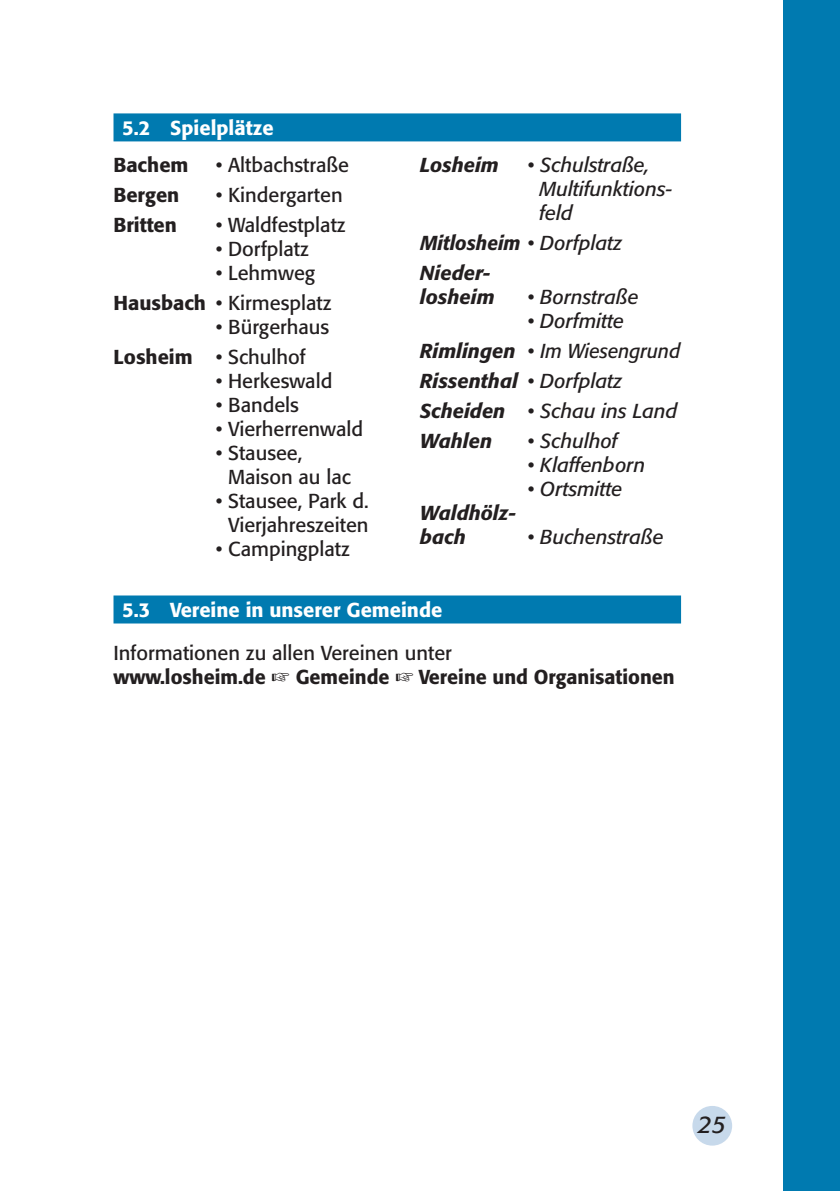
<style>
.page{position:relative;width:840px;height:1191px;background:#fff}
.page>*{position:absolute;margin:0;border:0;box-sizing:border-box;transform-origin:0 0}
.t1{font:italic 24px "Formata";color:#231f20}
.t2{font:20px/30px "Formata";color:#231f20}
.t3{font:italic 20px/30px "Formata";color:#231f20}
.t4{font:500 20px "Formata";color:#231f20}
.t5{font:500 20px "Formata";color:#fff}
.t6{font:italic 500 20px/24px "Formata";color:#231f20}
.t7{font:italic 500 20px/30px "Formata";color:#231f20;scale:.95 1}
.s1{font-weight:500}
.s2{font-weight:400}
</style>
<div class="page">
<div style="left:692px;top:1106px;width:39px;height:39px;background:#c7d9eb;border-radius:50%"></div>
<div style="left:782px;top:0;width:57px;height:1191px;background:#007ab0"></div>
<div style="left:113px;top:113px;width:567px;height:28px;background:#007ab0"></div>
<div style="left:113px;top:595px;width:567px;height:28px;background:#007ab0"></div>
<p class="t5" style="left:122px;top:119px;width:153px">5.2 Spielplätze</p>
<p class="t4" style="left:113px;top:156px;width:76px">Bachem</p>
<p class="t2" style="left:215px;top:152px;width:135px">• Altbachstraße</p>
<p class="t4" style="left:113px;top:186px;width:67px">Bergen</p>
<p class="t2" style="left:215px;top:182px;width:128px">• Kindergarten</p>
<p class="t4" style="left:113px;top:216px;width:65px">Britten</p>
<p class="t2" style="left:215px;top:212px;width:131px">• Waldfestplatz</p>
<p class="t2" style="left:215px;top:236px;width:95px">• Dorfplatz</p>
<p class="t2" style="left:113px;top:260px;width:219px;text-indent:102px">• Lehmweg<br><span class="s1">Hausbach</span> • Kirmesplatz</p>
<p class="t2" style="left:113px;top:314px;width:217px;text-indent:102px">• Bürgerhaus<br><span class="s1">Losheim</span> • Schulhof</p>
<p class="t2" style="left:215px;top:368px;width:118px">• Herkeswald</p>
<p class="t2" style="left:215px;top:392px;width:85px">• Bandels</p>
<p class="t2" style="left:215px;top:416px;width:149px">• Vierherrenwald</p>
<p class="t2" style="left:228px;top:443px;width:124px;line-height:24px;text-indent:-12px">• Stausee,<br>Maison au lac</p>
<p class="t2" style="left:215px;top:491px;width:154px;line-height:24px;text-align:right">• Stausee, Park d.<br>Vierjahreszeiten</p>
<p class="t2" style="left:215px;top:536px;width:135px">• Campingplatz</p>
<p class="t6" style="left:420px;top:155px;width:80px">Losheim</p>
<p class="t3" style="left:539px;top:154px;width:134px;line-height:24px;text-indent:-12px">• Schulstraße,<br>Multifunktions&shy;feld</p>
<p class="t7" style="left:420px;top:230px;width:214px">Mitlosheim <span class="s2">• Dorfplatz<br></span>Nieder-</p>
<p class="t6" style="left:420px;top:287px;width:76px">losheim</p>
<p class="t3" style="left:527px;top:283px;width:112px">• Bornstraße</p>
<p class="t3" style="left:420px;top:307px;width:262px;text-indent:108px">• Dorfmitte<br><span class="s1">Rimlingen</span> • Im Wiesengrund<br><span class="s1">Rissenthal</span> • Dorfplatz<br><span class="s1">Scheiden</span> • Schau ins Land<br><span class="s1">Wahlen</span></p>
<p class="t3" style="left:527px;top:427px;width:91px">• Schulhof</p>
<p class="t3" style="left:527px;top:451px;width:119px">• Klaffenborn</p>
<p class="t3" style="left:527px;top:475px;width:96px">• Ortsmitte</p>
<p class="t6" style="left:420px;top:503px;width:97px">Waldhölz&shy;bach</p>
<p class="t3" style="left:527px;top:523px;width:137px">• Buchenstraße</p>
<p class="t5" style="left:122px;top:601px;width:322px">5.3 Vereine in unserer Gemeinde</p>
<p class="t2" style="left:113px;top:640px;width:339px">Informationen zu allen Vereinen unter</p>
<p class="t4" style="left:113px;top:669px;width:154px">www.losheim.de</p>
<p class="t4" style="left:295px;top:669px;width:95px">Gemeinde</p>
<p class="t4" style="left:418px;top:669px;width:257px">Vereine und Organisationen</p>
<p class="t1" style="left:698px;top:1114px;width:29px">25</p>
</div>
